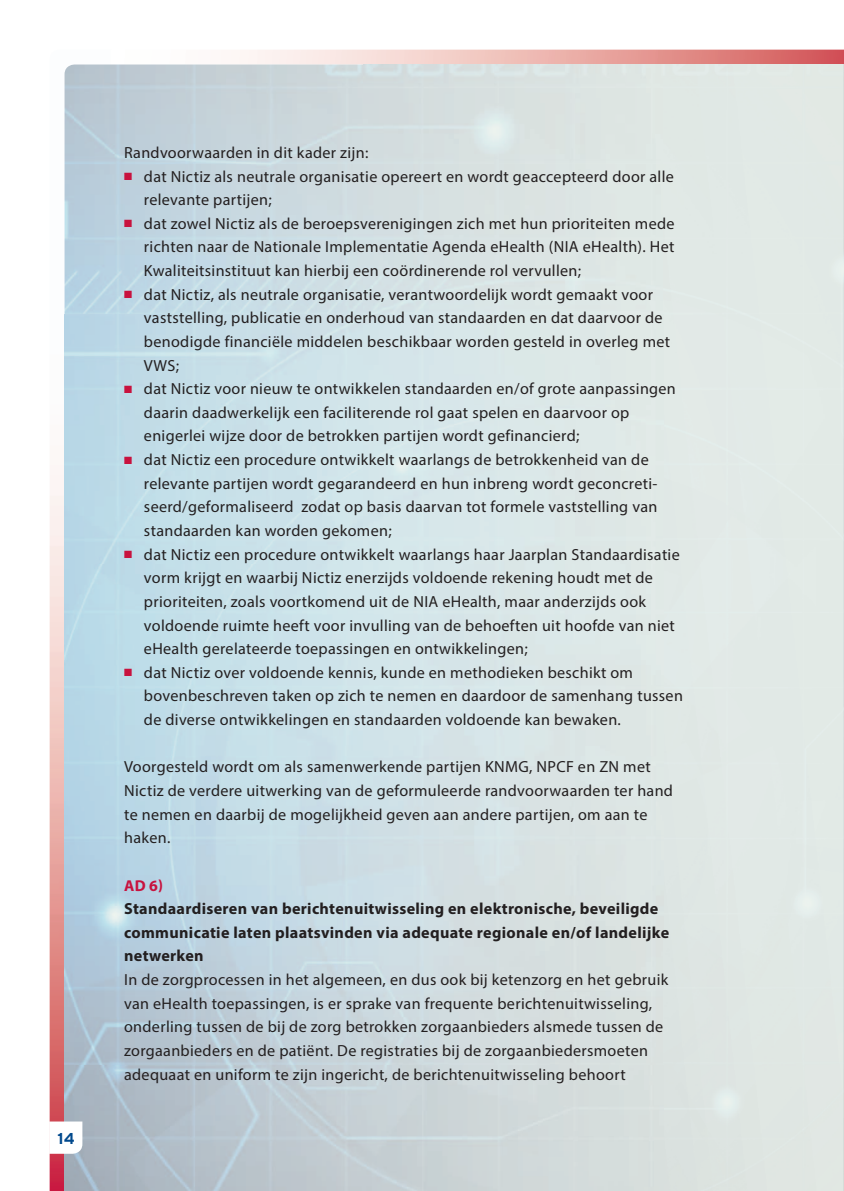
<style>
.page{position:relative;width:844px;height:1191px;background:#fff}
.page>*{position:absolute;margin:0;border:0;box-sizing:border-box;transform-origin:0 0}
.t1{font:16.1px/23.6px "Myriad Pro";letter-spacing:.02em;color:#231f20}
.t2{font:700 16.1px/23.6px "Myriad Pro";letter-spacing:.02em;color:#231f20}
.t3{font:700 15.75px "Myriad Pro";color:#c8123e}
.t4{font:700 15.75px "Interstate";color:#01498d}
.s1{color:#c8123e}
</style>
<div class="page">
<img style="left:50px;top:475px;width:14px;height:716px">
<img style="left:239px;top:50px;width:604px;height:14px">
<svg style="left:49px;top:1121px;width:33px;height:32px"></svg>
<p class="t4" style="left:57px;top:1129px;width:19px">14</p>
<p class="t1" style="left:124px;top:140px;width:246px">Randvoorwaarden in dit kader zijn:</p>
<p class="t1" style="left:144px;top:164px;width:531px;text-indent:-20px"><span class="s1">■</span> dat Nictiz als neutrale organisatie opereert en wordt geaccepteerd door alle relevante partijen;</p>
<p class="t1" style="left:144px;top:211px;width:532px;text-align:justify;text-indent:-20px"><span class="s1">■</span> dat zowel Nictiz als de beroepsverenigingen zich met hun prioriteiten mede richten naar de Nationale Implementatie Agenda eHealth (NIA eHealth). Het Kwaliteitsinstituut kan hierbij een coördinerende rol vervullen;</p>
<p class="t1" style="left:144px;top:282px;width:527px;text-indent:-20px"><span class="s1">■</span> dat Nictiz, als neutrale organisatie, verantwoordelijk wordt gemaakt voor vaststelling, publicatie en onderhoud van standaarden en dat daarvoor de benodigde financiële middelen beschikbaar worden gesteld in overleg met VWS;</p>
<p class="t1" style="left:144px;top:377px;width:533px;text-indent:-20px"><span class="s1">■</span> dat Nictiz voor nieuw te ontwikkelen standaarden en/of grote aanpassingen daarin daadwerkelijk een faciliterende rol gaat spelen en daarvoor op enigerlei wijze door de betrokken partijen wordt gefinancierd;</p>
<p class="t1" style="left:144px;top:447px;width:515px;text-indent:-20px"><span class="s1">■</span> dat Nictiz een procedure ontwikkelt waarlangs de betrokkenheid van de relevante partijen wordt gegarandeerd en hun inbreng wordt geconcreti&shy;seerd/geformaliseerd zodat op basis daarvan tot formele vaststelling van standaarden kan worden gekomen;</p>
<p class="t1" style="left:144px;top:542px;width:537px;text-indent:-20px"><span class="s1">■</span> dat Nictiz een procedure ontwikkelt waarlangs haar Jaarplan Standaardisatie vorm krijgt en waarbij Nictiz enerzijds voldoende rekening houdt met de prioriteiten, zoals voortkomend uit de NIA eHealth, maar anderzijds ook voldoende ruimte heeft voor invulling van de behoeften uit hoofde van niet eHealth gerelateerde toepassingen en ontwikkelingen;</p>
<p class="t1" style="left:144px;top:660px;width:540px;text-indent:-20px"><span class="s1">■</span> dat Nictiz over voldoende kennis, kunde en methodieken beschikt om bovenbeschreven taken op zich te nemen en daardoor de samenhang tussen de diverse ontwikkelingen en standaarden voldoende kan bewaken.</p>
<p class="t1" style="left:124px;top:755px;width:550px">Voorgesteld wordt om als samenwerkende partijen KNMG, NPCF en ZN met Nictiz de verdere uitwerking van de geformuleerde randvoorwaarden ter hand te nemen en daarbij de mogelijkheid geven aan andere partijen, om aan te haken.</p>
<p class="t3" style="left:124px;top:875px;width:40px">AD 6)</p>
<p class="t2" style="left:124px;top:896px;width:546px">Standaardiseren van berichtenuitwisseling en elektronische, beveiligde communicatie laten plaatsvinden via adequate regionale en/of landelijke netwerken</p>
<p class="t1" style="left:124px;top:967px;width:545px">In de zorgprocessen in het algemeen, en dus ook bij ketenzorg en het gebruik van eHealth toepassingen, is er sprake van frequente berichtenuitwisseling, onderling tussen de bij de zorg betrokken zorgaanbieders alsmede tussen de zorgaanbieders en de patiënt. De registraties bij de zorgaanbiedersmoeten adequaat en uniform te zijn ingericht, de berichtenuitwisseling behoort</p>
</div>
